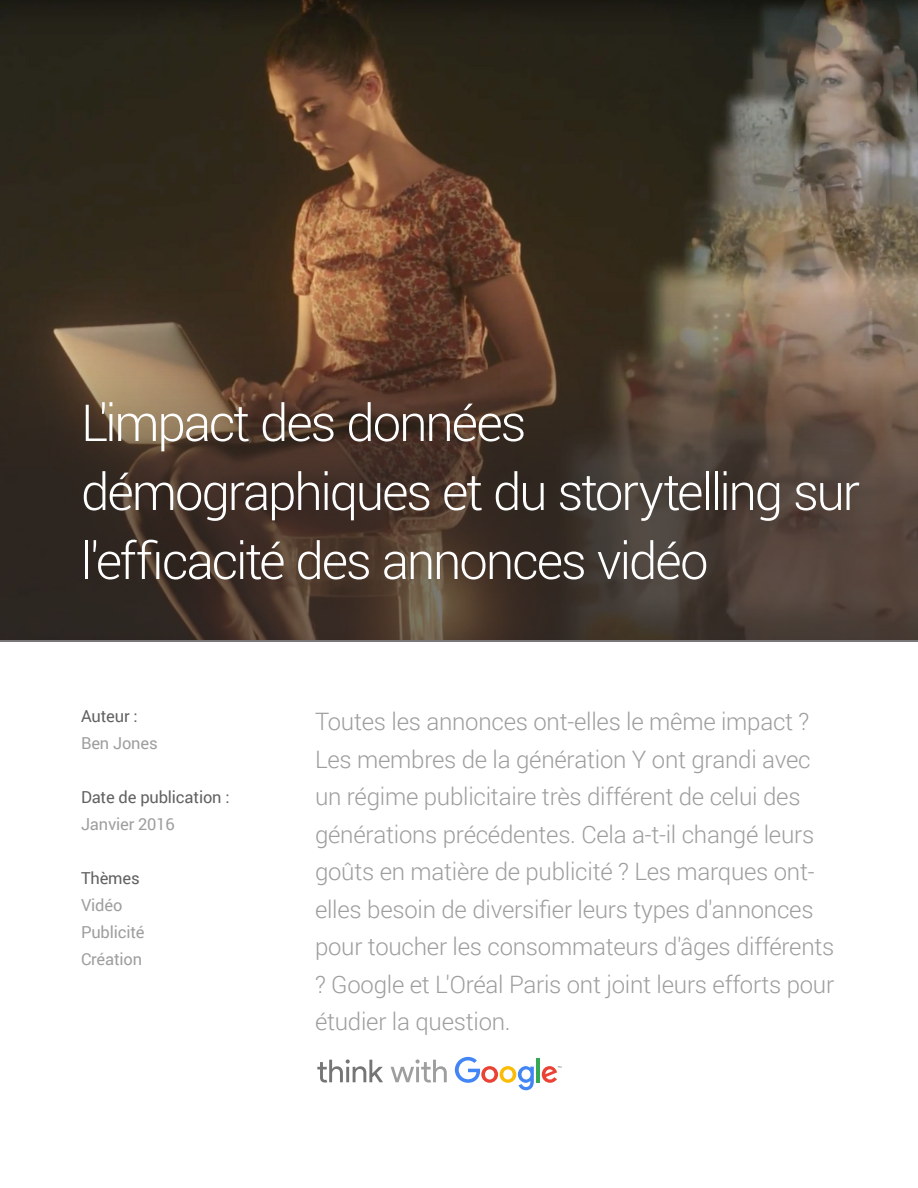
<style>
.page{position:relative;width:918px;height:1188px;background:#fff}
.page>*{position:absolute;margin:0;border:0;box-sizing:border-box;transform-origin:0 0}
.t1{font:300 51px/69px "Roboto";letter-spacing:-.04em;color:#fff}
.Rundown{font:300 24px/37.5px "Roboto";letter-spacing:-.01em;color:#9e9e9e}
.t2{font:16.5px "Roboto";letter-spacing:-.01em;color:#9e9e9e}
.t3{font:16.5px "Roboto";letter-spacing:-.01em;color:#616161}
</style>
<div class="page">
<img style="left:0;top:0;width:918px;height:288px">
<svg style="left:0;top:288px;width:918px;height:354px;background:#513f33"></svg>
<svg style="left:317px;top:1059px;width:66px;height:24px"></svg>
<svg style="left:391px;top:1059px;width:56px;height:24px"></svg>
<svg style="left:455px;top:1057px;width:79px;height:33px"></svg>
<hr style="left:536px;top:1058px;width:4px;height:24px;background:#34a853">
<svg style="left:542px;top:1066px;width:19px;height:17px"></svg>
<p class="t1" style="left:81px;top:387px;width:780px">L'impact des données démographiques et du storytelling sur l'efficacité des annonces vidéo</p>
<p class="t3" style="left:81px;top:705px;width:58px">Auteur :</p>
<p class="t2" style="left:81px;top:732px;width:78px">Ben Jones</p>
<p class="t3" style="left:81px;top:786px;width:150px">Date de publication :</p>
<p class="t2" style="left:81px;top:813px;width:95px">Janvier 2016</p>
<p class="t3" style="left:81px;top:867px;width:60px">Thèmes</p>
<p class="t2" style="left:81px;top:894px;width:43px">Vidéo</p>
<p class="t2" style="left:81px;top:921px;width:65px">Publicité</p>
<p class="t2" style="left:81px;top:948px;width:63px">Création</p>
<p class="Rundown" style="left:315px;top:702px;width:521px">Toutes les annonces ont-elles le même impact ?<br>Les membres de la génération Y ont grandi avec un régime publicitaire très différent de celui des générations précédentes. Cela a-t-il changé leurs goûts en matière de publicité ? Les marques ont&shy;elles besoin de diversifier leurs types d'annonces pour toucher les consommateurs d'âges différents ? Google et L'Oréal Paris ont joint leurs efforts pour étudier la question.</p>
</div>
